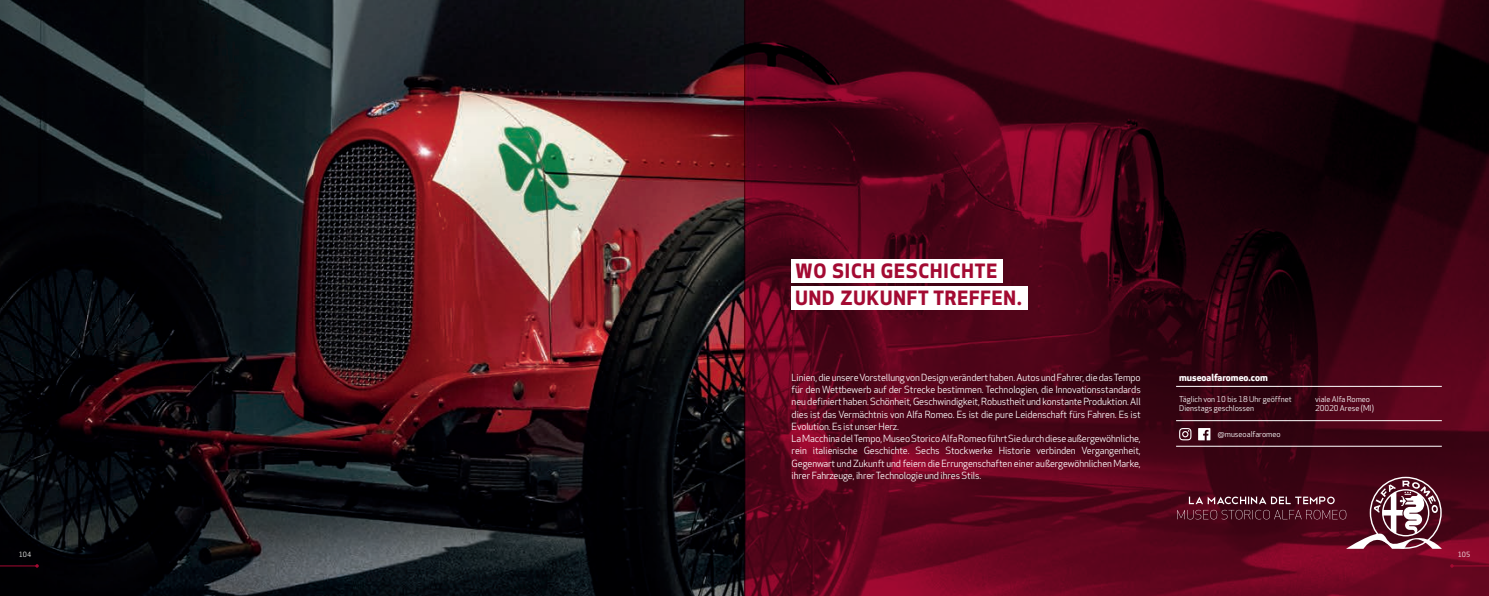
<style>
.page{position:relative;width:1489px;height:596px;background:#fff}
.page>*{position:absolute;margin:0;border:0;box-sizing:border-box;transform-origin:0 0}
.t1{font:700 19.25px/27.1px "Apex New";letter-spacing:.05em;color:#a30a32}
.t2{font:9.62px/12.2px "Apex New";letter-spacing:-.01em;color:#fff}
.t3{font:700 9.62px "Apex New";color:#fff}
.t4{font:7.88px/9.5px "Apex New";color:#fff}
.t5{font:7px "Apex New";color:#fff}
</style>
<div class="page">
<img style="left:0;top:0;width:744px;height:595px">
<svg style="left:744px;top:0;width:744px;height:595px;background:#470416"></svg>
<hr style="left:0;top:565px;width:37px;height:1px;background:#a30a32">
<hr style="left:1451px;top:565px;width:37px;height:1px;background:#a30a32">
<hr style="left:1175px;top:386px;width:266px;height:1px;background:#fff">
<hr style="left:1175px;top:420px;width:266px;height:1px;background:#fff">
<hr style="left:1175px;top:445px;width:266px;height:1px;background:#fff">
<svg style="left:1178px;top:428px;width:13px;height:12px"></svg>
<svg style="left:1197px;top:428px;width:13px;height:12px"></svg>
<svg style="left:1177px;top:476px;width:264px;height:73px;background:#5e2233"></svg>
<div style="left:791px;top:259px;width:212px;height:24px;background:#fff"></div>
<div style="left:791px;top:286px;width:236px;height:24px;background:#fff"></div>
<h1 class="t1" style="left:795px;top:258px;width:228px">WO SICH GESCHICHTE<br>UND ZUKUNFT TREFFEN.</h1>
<p class="t2" style="left:791px;top:371px;width:350px">Linien, die unsere Vorstellung von Design verändert haben. Autos und Fahrer, die das Tempo für den Wettbewerb auf der Strecke bestimmen. Technologien, die Innovationsstandards neu definiert haben. Schönheit, Geschwindigkeit, Robustheit und konstante Produktion. All dies ist das Vermächtnis von Alfa Romeo. Es ist die pure Leidenschaft fürs Fahren. Es ist Evolution. Es ist unser Herz.<br>La Macchina del Tempo, Museo Storico Alfa Romeo führt Sie durch diese außergewöhnliche, rein italienische Geschichte. Sechs Stockwerke Historie verbinden Vergangenheit, Gegenwart und Zukunft und feiern die Errungenschaften einer außergewöhnlichen Marke, ihrer Fahrzeuge, ihrer Technologie und ihres Stils.</p>
<p class="t3" style="left:1179px;top:371px;width:90px">museoalfaromeo.com</p>
<p class="t4" style="left:1179px;top:394px;width:114px">Täglich von 10 bis 18 Uhr geöffnet<br>Dienstags geschlossen</p>
<p class="t4" style="left:1217px;top:429px;width:64px">@museoalfaromeo</p>
<p class="t4" style="left:1314px;top:394px;width:60px">viale Alfa Romeo<br>20020 Arese (MI)</p>
<p class="t5" style="left:19px;top:550px;width:14px">104</p>
<p class="t5" style="left:1457px;top:550px;width:14px">105</p>
</div>
